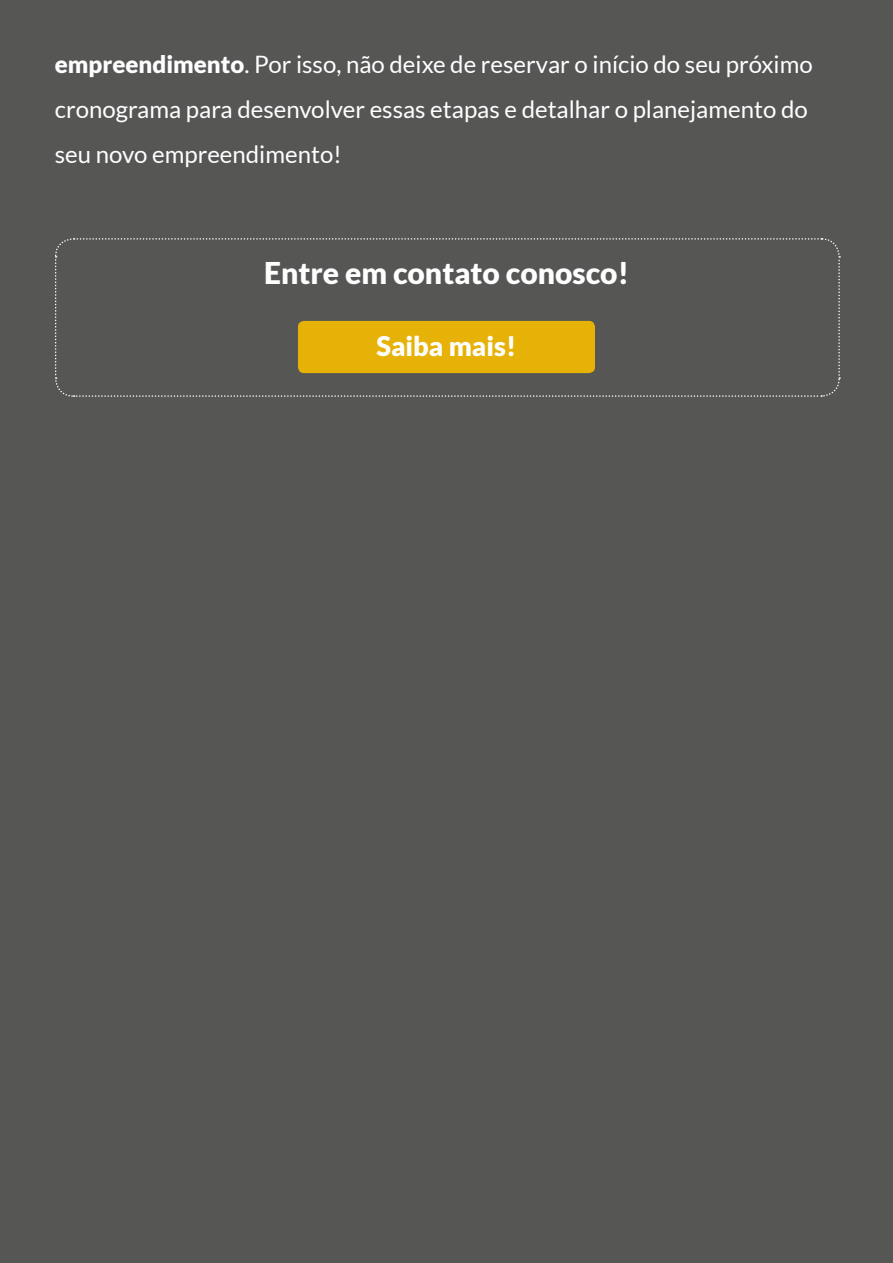
<style>
.page{position:relative;width:893px;height:1263px;background:#565655}
.page>*{position:absolute;margin:0;border:0;box-sizing:border-box;transform-origin:0 0}
.t1{font:900 30px "Lato";color:#fff}
.t2{font:900 27px "Lato";color:#fff}
.t3{font:24px/45px "Lato";color:#fff}
.s1{font-weight:900}
</style>
<div class="page">
<svg style="left:55px;top:238px;width:786px;height:159px"></svg>
<p class="t3" style="left:55px;top:42px;width:759px"><span class="s1">empreendimento</span>. Por isso, não deixe de reservar o início do seu próximo cronograma para desenvolver essas etapas e detalhar o planejamento do seu novo empreendimento!</p>
<p class="t1" style="left:264px;top:256px;width:366px">Entre em contato conosco!</p>
<p class="t2" style="left:376px;top:331px;width:141px">Saiba mais!</p>
</div>
